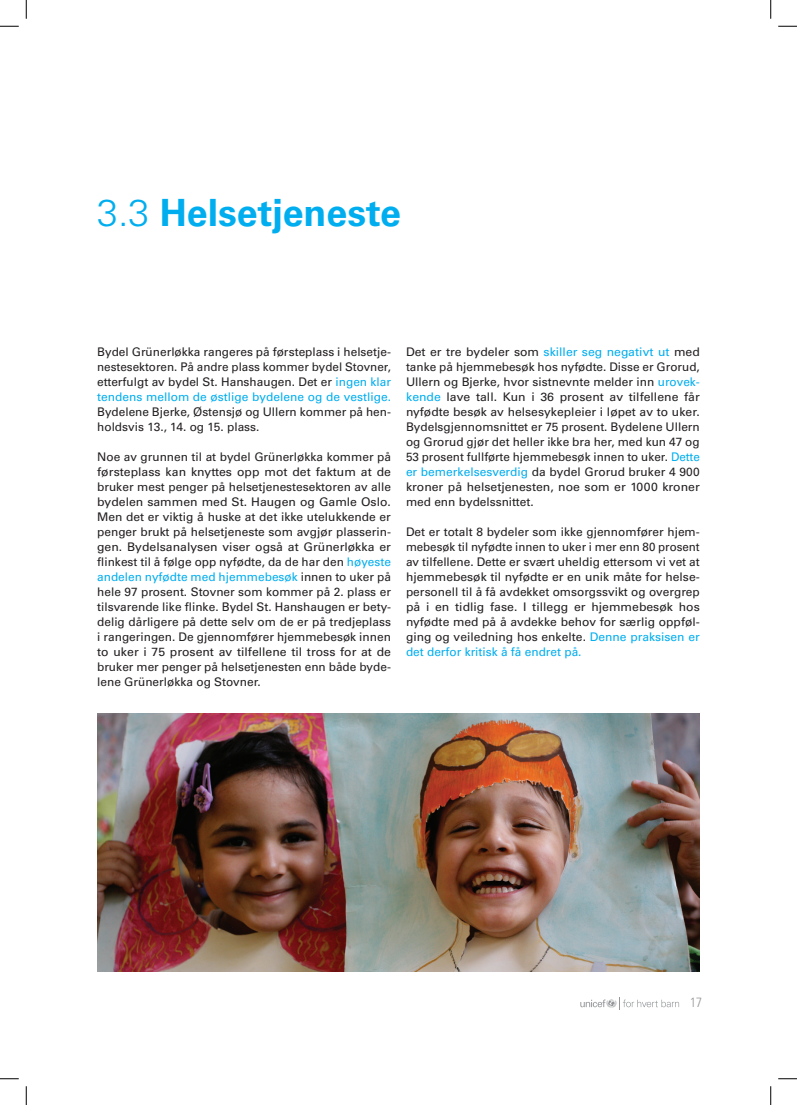
<style>
.page{position:relative;width:797px;height:1105px;background:#fff}
.page>*{position:absolute;margin:0;border:0;box-sizing:border-box;transform-origin:0 0}
.t1{font:700 37.5px "Univers";color:#00aeef}
.t2{font:300 condensed 13.38px "Univers";color:#939598}
.t3{font:11.88px/15px "Univers";color:#231f20;text-align:justify}
.s1{font-weight:300}
.s2{color:#00aeef}
</style>
<div class="page">
<svg style="left:580px;top:997px;width:99px;height:13px"></svg>
<img style="left:97px;top:714px;width:602px;height:257px">
<svg style="left:0;top:25px;width:19px;height:2px"></svg>
<svg style="left:778px;top:25px;width:19px;height:2px"></svg>
<svg style="left:0;top:1078px;width:19px;height:1px"></svg>
<svg style="left:778px;top:1078px;width:19px;height:1px"></svg>
<svg style="left:25px;top:0;width:2px;height:19px"></svg>
<svg style="left:25px;top:1086px;width:2px;height:19px"></svg>
<svg style="left:770px;top:0;width:1px;height:19px"></svg>
<svg style="left:770px;top:1086px;width:1px;height:19px"></svg>
<h1 class="t1" style="left:97px;top:191px;width:305px"><span class="s1">3.3</span> Helsetjeneste</h1>
<p class="t3" style="left:97px;top:345px;width:295px">Bydel Grünerløkka rangeres på førsteplass i helsetje&shy;nestesektoren. På andre plass kommer bydel Stovner, etterfulgt av bydel St. Hanshaugen. Det er <span class="s2">ingen klar tendens mellom de østlige bydelene og de vestlige.</span></p>
<p class="t3" style="left:97px;top:405px;width:295px">Bydelene Bjerke, Østensjø og Ullern kommer på hen&shy;holdsvis 13., 14. og 15. plass.</p>
<p class="t3" style="left:97px;top:450px;width:295px">Noe av grunnen til at bydel Grünerløkka kommer på førsteplass kan knyttes opp mot det faktum at de bruker mest penger på helsetjenestesektoren av alle bydelen sammen med St. Haugen og Gamle Oslo.<br>Men det er viktig å huske at det ikke utelukkende er penger brukt på helsetjeneste som avgjør plasserin&shy;gen. Bydelsanalysen viser også at Grünerløkka er flinkest til å følge opp nyfødte, da de har den <span class="s2">høyeste andelen nyfødte med hjemmebesøk</span> innen to uker på hele 97 prosent. Stovner som kommer på 2. plass er tilsvarende like flinke. Bydel St. Hanshaugen er bety&shy;delig dårligere på dette selv om de er på tredjeplass i rangeringen. De gjennomfører hjemmebesøk innen to uker i 75 prosent av tilfellene til tross for at de bruker mer penger på helsetjenesten enn både byde&shy;lene Grünerløkka og Stovner.</p>
<p class="t3" style="left:406px;top:345px;width:295px">Det er tre bydeler som <span class="s2">skiller seg negativt ut</span> med tanke på hjemmebesøk hos nyfødte. Disse er Grorud, Ullern og Bjerke, hvor sistnevnte melder inn <span class="s2">urovek&shy;kende</span> lave tall. Kun i 36 prosent av tilfellene får nyfødte besøk av helsesykepleier i løpet av to uker.<br>Bydelsgjennomsnittet er 75 prosent. Bydelene Ullern og Grorud gjør det heller ikke bra her, med kun 47 og 53 prosent fullførte hjemmebesøk innen to uker. <span class="s2">Dette er bemerkelsesverdig</span> da bydel Grorud bruker 4 900 kroner på helsetjenesten, noe som er 1000 kroner med enn bydelssnittet.</p>
<p class="t3" style="left:406px;top:525px;width:295px">Det er totalt 8 bydeler som ikke gjennomfører hjem&shy;mebesøk til nyfødte innen to uker i mer enn 80 prosent av tilfellene. Dette er svært uheldig ettersom vi vet at hjemmebesøk til nyfødte er en unik måte for helse&shy;personell til å få avdekket omsorgssvikt og overgrep på i en tidlig fase. I tillegg er hjemmebesøk hos nyfødte med på å avdekke behov for særlig oppføl&shy;ging og veiledning hos enkelte. <span class="s2">Denne praksisen er det derfor kritisk å få endret på.</span></p>
<p class="t2" style="left:690px;top:994px;width:13px">17</p>
</div>
